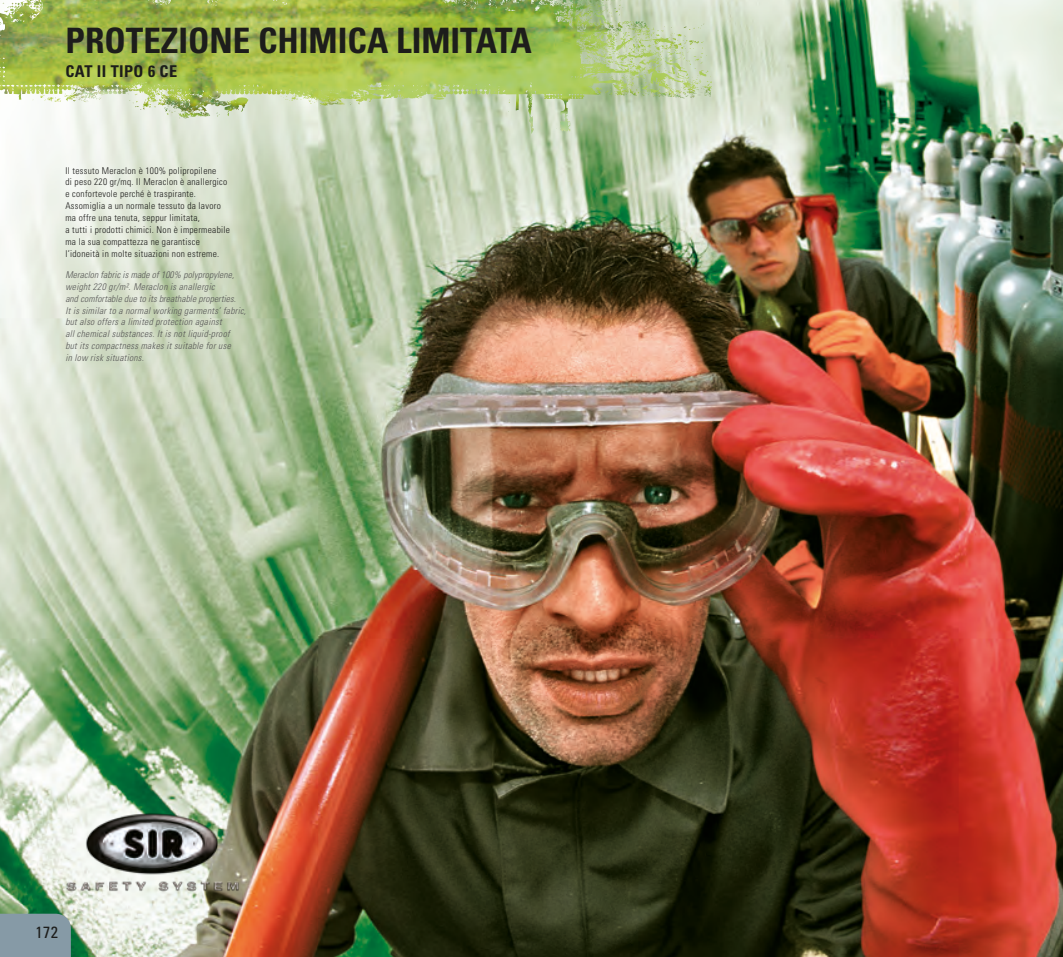
<style>
.page{position:relative;width:1063px;height:957px;background:#fff}
.page>*{position:absolute;margin:0;border:0;box-sizing:border-box;transform-origin:0 0}
.t1{font:700 condensed 35px "Univers LT Std";color:#1d1d1b}
.t2{font:700 condensed 16.25px "Univers LT Std";letter-spacing:.025em;color:#1d1d1b}
.t3{font:condensed 16.25px "Univers LT Std";color:#1d1d1b}
.t4{font:italic 300 condensed 9.38px/11.9px "Univers LT Std";letter-spacing:.03em;color:#575756}
.t5{font:300 condensed 9.38px/11.9px "Univers LT Std";letter-spacing:.03em;color:#1d1d1b}
</style>
<div class="page">
<img style="left:0;top:0;width:1063px;height:957px">
<div style="left:0;top:913px;width:71px;height:44px;background:#869aa6"></div>
<img style="left:66px;top:810px;width:173px;height:81px">
<img style="left:564px;top:0;width:56px;height:9px">
<p class="t1" style="left:66px;top:19px;width:468px">PROTEZIONE CHIMICA LIMITATA</p>
<p class="t2" style="left:66px;top:62px;width:113px">CAT II TIPO 6 CE</p>
<p class="t5" style="left:65px;top:164px;width:166px">Il tessuto Meraclon è 100% polipropilene<br>di peso 220 gr/mq. Il Meraclon è anallergico e confortevole perché è traspirante.<br>Assomiglia a un normale tessuto da lavoro ma offre una tenuta, seppur limitata,<br>a tutti i prodotti chimici. Non è impermeabile ma la sua compattezza ne garantisce l’idoneità in molte situazioni non estreme.</p>
<p class="t4" style="left:65px;top:269px;width:182px">Meraclon fabric is made of 100% polypropylene, weight 220 gr/m². Meraclon is anallergic<br>and comfortable due to its breathable properties.<br>It is similar to a normal working garments’ fabric, but also offers a limited protection against<br>all chemical substances. It is not liquid-proof<br>but its compactness makes it suitable for use<br>in low risk situations.</p>
<p class="t3" style="left:35px;top:921px;width:24px">172</p>
</div>
